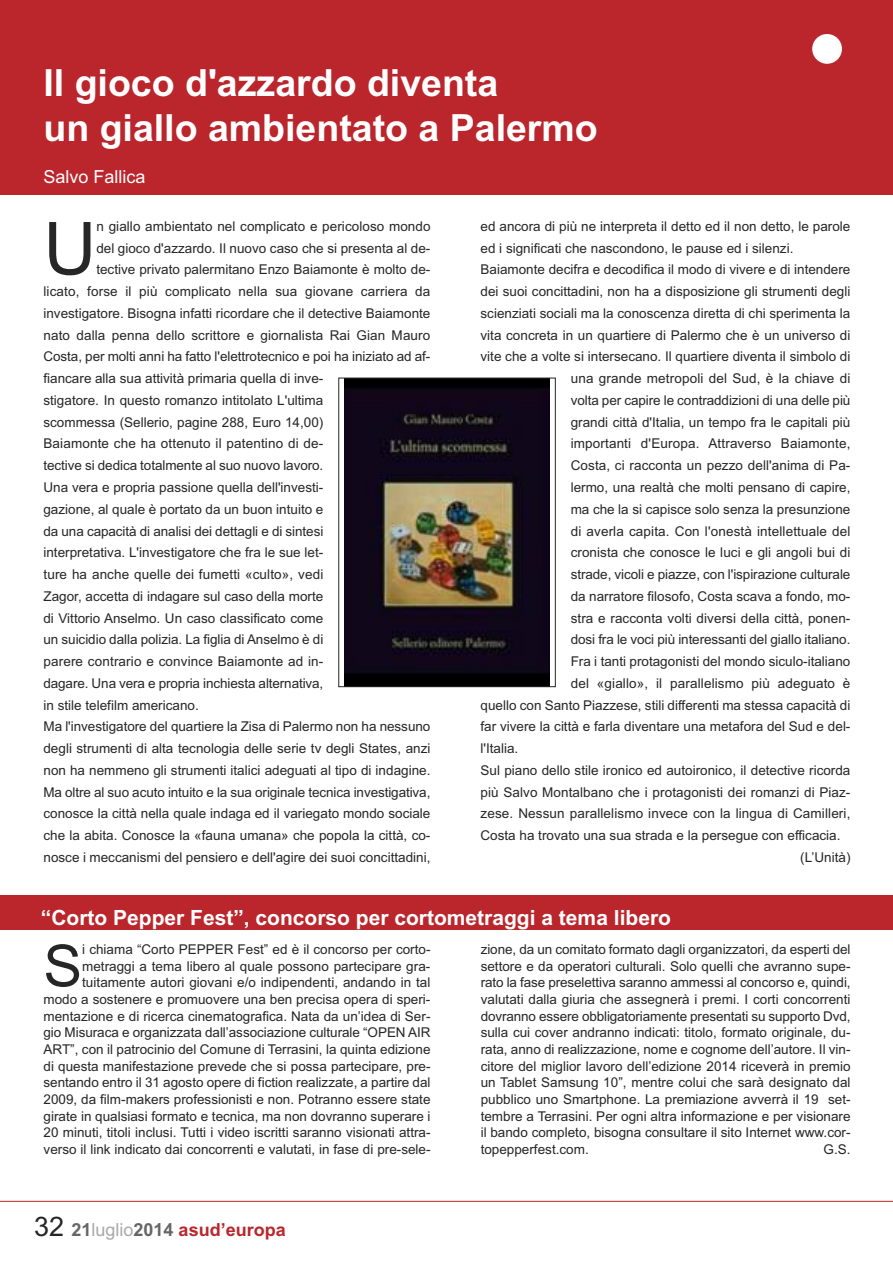
<style>
.page{position:relative;width:893px;height:1263px;background:#fff}
.page>*{position:absolute;margin:0;border:0;box-sizing:border-box;transform-origin:0 0}
.t1{font:73.2px "Arial";color:#272627}
.t2{font:57.9px "Arial";color:#272627}
.t3{font:700 37.5px/45px "Arial";color:#fff}
.t4{font:700 21px "Arial";color:#fff}
.t5{font:700 18px "Arial";color:#bb262c}
.t6{font:18px "Arial";color:#fff}
.t7{font:13.5px/16.6px "Arial";color:#272627;text-align:right}
.s1{font-weight:400;font-size:27px;color:#272627}
.s2{color:#666}
.s3{font-weight:400;color:#a9a9a9}
</style>
<div class="page">
<div style="left:0;top:0;width:893px;height:194px;background:#bb262c"></div>
<div style="left:812px;top:34px;width:30px;height:30px;background:#fff;border-radius:50%"></div>
<hr style="left:0;top:1201px;width:893px;height:1px;background:#bb262c">
<div style="left:0;top:895px;width:893px;height:34px;background:#bb262c"></div>
<img style="left:345px;top:380px;width:204px;height:305px">
<div style="left:338px;top:378px;width:218px;height:309px;border:1px solid #272627"></div>
<p class="t3" style="left:43px;top:60px;width:556px">Il gioco d'azzardo diventa<br>un giallo ambientato a Palermo</p>
<p class="t6" style="left:43px;top:167px;width:104px">Salvo Fallica</p>
<p class="t1" style="left:43px;top:206px;width:54px">U</p>
<p class="t7" style="left:96px;top:218px;width:336px">n giallo ambientato nel complicato e pericoloso mondo</p>
<p class="t7" style="left:96px;top:240px;width:336px">del gioco d'azzardo. Il nuovo caso che si presenta al de-</p>
<p class="t7" style="left:96px;top:261px;width:336px">tective privato palermitano Enzo Baiamonte è molto de-</p>
<p class="t7" style="left:43px;top:283px;width:388px">licato, forse il più complicato nella sua giovane carriera da</p>
<p class="t7" style="left:43px;top:305px;width:388px">investigatore. Bisogna infatti ricordare che il detective Baiamonte</p>
<p class="t7" style="left:43px;top:327px;width:388px">nato dalla penna dello scrittore e giornalista Rai Gian Mauro</p>
<p class="t7" style="left:43px;top:348px;width:388px">Costa, per molti anni ha fatto l'elettrotecnico e poi ha iniziato ad af-</p>
<p class="t7" style="left:43px;top:370px;width:281px">fiancare alla sua attività primaria quella di inve-</p>
<p class="t7" style="left:43px;top:392px;width:281px">stigatore. In questo romanzo intitolato L'ultima</p>
<p class="t7" style="left:43px;top:414px;width:281px">scommessa (Sellerio, pagine 288, Euro 14,00)</p>
<p class="t7" style="left:43px;top:435px;width:281px">Baiamonte che ha ottenuto il patentino di de-</p>
<p class="t7" style="left:43px;top:457px;width:281px">tective si dedica totalmente al suo nuovo lavoro.</p>
<p class="t7" style="left:43px;top:479px;width:281px">Una vera e propria passione quella dell'investi-</p>
<p class="t7" style="left:43px;top:501px;width:281px">gazione, al quale è portato da un buon intuito e</p>
<p class="t7" style="left:43px;top:522px;width:281px">da una capacità di analisi dei dettagli e di sintesi</p>
<p class="t7" style="left:43px;top:544px;width:281px">interpretativa. L'investigatore che fra le sue let-</p>
<p class="t7" style="left:43px;top:566px;width:281px">ture ha anche quelle dei fumetti «culto», vedi</p>
<p class="t7" style="left:43px;top:588px;width:281px">Zagor, accetta di indagare sul caso della morte</p>
<p class="t7" style="left:43px;top:609px;width:281px">di Vittorio Anselmo. Un caso classificato come</p>
<p class="t7" style="left:43px;top:631px;width:281px">un suicidio dalla polizia. La figlia di Anselmo è di</p>
<p class="t7" style="left:43px;top:653px;width:281px">parere contrario e convince Baiamonte ad in-</p>
<p class="t7" style="left:43px;top:675px;width:281px">dagare. Una vera e propria inchiesta alternativa,</p>
<p class="t7" style="left:43px;top:696px;width:157px">in stile telefilm americano.</p>
<p class="t7" style="left:43px;top:718px;width:388px">Ma l'investigatore del quartiere la Zisa di Palermo non ha nessuno</p>
<p class="t7" style="left:43px;top:740px;width:388px">degli strumenti di alta tecnologia delle serie tv degli States, anzi</p>
<p class="t7" style="left:43px;top:762px;width:388px">non ha nemmeno gli strumenti italici adeguati al tipo di indagine.</p>
<p class="t7" style="left:43px;top:783px;width:388px">Ma oltre al suo acuto intuito e la sua originale tecnica investigativa,</p>
<p class="t7" style="left:43px;top:805px;width:388px">conosce la città nella quale indaga ed il variegato mondo sociale</p>
<p class="t7" style="left:43px;top:827px;width:388px">che la abita. Conosce la «fauna umana» che popola la città, co-</p>
<p class="t7" style="left:43px;top:849px;width:388px">nosce i meccanismi del pensiero e dell'agire dei suoi concittadini,</p>
<p class="t7" style="left:480px;top:218px;width:371px">ed ancora di più ne interpreta il detto ed il non detto, le parole</p>
<p class="t7" style="left:480px;top:240px;width:314px">ed i significati che nascondono, le pause ed i silenzi.</p>
<p class="t7" style="left:480px;top:261px;width:371px">Baiamonte decifra e decodifica il modo di vivere e di intendere</p>
<p class="t7" style="left:480px;top:283px;width:371px">dei suoi concittadini, non ha a disposizione gli strumenti degli</p>
<p class="t7" style="left:480px;top:305px;width:371px">scienziati sociali ma la conoscenza diretta di chi sperimenta la</p>
<p class="t7" style="left:480px;top:327px;width:371px">vita concreta in un quartiere di Palermo che è un universo di</p>
<p class="t7" style="left:480px;top:348px;width:371px">vite che a volte si intersecano. Il quartiere diventa il simbolo di</p>
<p class="t7" style="left:571px;top:370px;width:281px">una grande metropoli del Sud, è la chiave di</p>
<p class="t7" style="left:571px;top:392px;width:281px">volta per capire le contraddizioni di una delle più</p>
<p class="t7" style="left:571px;top:414px;width:281px">grandi città d'Italia, un tempo fra le capitali più</p>
<p class="t7" style="left:571px;top:435px;width:281px">importanti d'Europa. Attraverso Baiamonte,</p>
<p class="t7" style="left:571px;top:457px;width:281px">Costa, ci racconta un pezzo dell'anima di Pa-</p>
<p class="t7" style="left:571px;top:479px;width:281px">lermo, una realtà che molti pensano di capire,</p>
<p class="t7" style="left:571px;top:501px;width:281px">ma che la si capisce solo senza la presunzione</p>
<p class="t7" style="left:571px;top:522px;width:281px">di averla capita. Con l'onestà intellettuale del</p>
<p class="t7" style="left:571px;top:544px;width:281px">cronista che conosce le luci e gli angoli bui di</p>
<p class="t7" style="left:571px;top:566px;width:281px">strade, vicoli e piazze, con l'ispirazione culturale</p>
<p class="t7" style="left:571px;top:588px;width:281px">da narratore filosofo, Costa scava a fondo, mo-</p>
<p class="t7" style="left:571px;top:609px;width:281px">stra e racconta volti diversi della città, ponen-</p>
<p class="t7" style="left:571px;top:631px;width:281px">dosi fra le voci più interessanti del giallo italiano.</p>
<p class="t7" style="left:571px;top:653px;width:281px">Fra i tanti protagonisti del mondo siculo-italiano</p>
<p class="t7" style="left:571px;top:675px;width:281px">del «giallo», il parallelismo più adeguato è</p>
<p class="t7" style="left:480px;top:696px;width:371px">quello con Santo Piazzese, stili differenti ma stessa capacità di</p>
<p class="t7" style="left:480px;top:718px;width:371px">far vivere la città e farla diventare una metafora del Sud e del-</p>
<p class="t7" style="left:480px;top:740px;width:39px">l'Italia.</p>
<p class="t7" style="left:480px;top:762px;width:371px">Sul piano dello stile ironico ed autoironico, il detective ricorda</p>
<p class="t7" style="left:480px;top:783px;width:371px">più Salvo Montalbano che i protagonisti dei romanzi di Piaz-</p>
<p class="t7" style="left:480px;top:805px;width:371px">zese. Nessun parallelismo invece con la lingua di Camilleri,</p>
<p class="t7" style="left:480px;top:827px;width:361px">Costa ha trovato una sua strada e la persegue con efficacia.</p>
<p class="t7" style="left:800px;top:849px;width:52px">(L’Unità)</p>
<p class="t4" style="left:41px;top:905px;width:632px">“Corto Pepper Fest”, concorso per cortometraggi a tema libero</p>
<p class="t2" style="left:43px;top:932px;width:40px">S</p>
<p class="t7" style="left:43px;top:941px;width:389px">i chiama “Corto PEPPER Fest” ed è il concorso per corto&shy;metraggi a tema libero al quale possono partecipare gra&shy;tuitamente autori giovani e/o indipendenti, andando in tal<br>modo a sostenere e promuovere una ben precisa opera di speri&shy;mentazione e di ricerca cinematografica. Nata da un’idea di Ser&shy;gio Misuraca e organizzata dall’associazione culturale “OPEN AIR ART”, con il patrocinio del Comune di Terrasini, la quinta edizione di questa manifestazione prevede che si possa partecipare, pre&shy;sentando entro il 31 agosto opere di fiction realizzate, a partire dal 2009, da film-makers professionisti e non. Potranno essere state girate in qualsiasi formato e tecnica, ma non dovranno superare i 20 minuti, titoli inclusi. Tutti i video iscritti saranno visionati attra&shy;verso il link indicato dai concorrenti e valutati, in fase di pre-sele-</p>
<p class="t7" style="left:481px;top:941px;width:371px;text-align:justify">zione, da un comitato formato dagli organizzatori, da esperti del settore e da operatori culturali. Solo quelli che avranno supe&shy;rato la fase preselettiva saranno ammessi al concorso e, quindi, valutati dalla giuria che assegnerà i premi. I corti concorrenti dovranno essere obbligatoriamente presentati su supporto Dvd, sulla cui cover andranno indicati: titolo, formato originale, du&shy;rata, anno di realizzazione, nome e cognome dell’autore. Il vin&shy;citore del miglior lavoro dell’edizione 2014 riceverà in premio un Tablet Samsung 10”, mentre colui che sarà designato dal pubblico uno Smartphone. La premiazione avverrà il 19 set&shy;tembre a Terrasini. Per ogni altra informazione e per visionare il bando completo, bisogna consultare il sito Internet www.cor&shy;topepperfest.com.</p>
<p class="t7" style="left:824px;top:1141px;width:29px">G.S.</p>
<p class="t5" style="left:34px;top:1219px;width:253px"><span class="s1">32</span> <span class="s2">21</span><span class="s3">luglio</span><span class="s2">2014</span> asud’europa</p>
</div>
